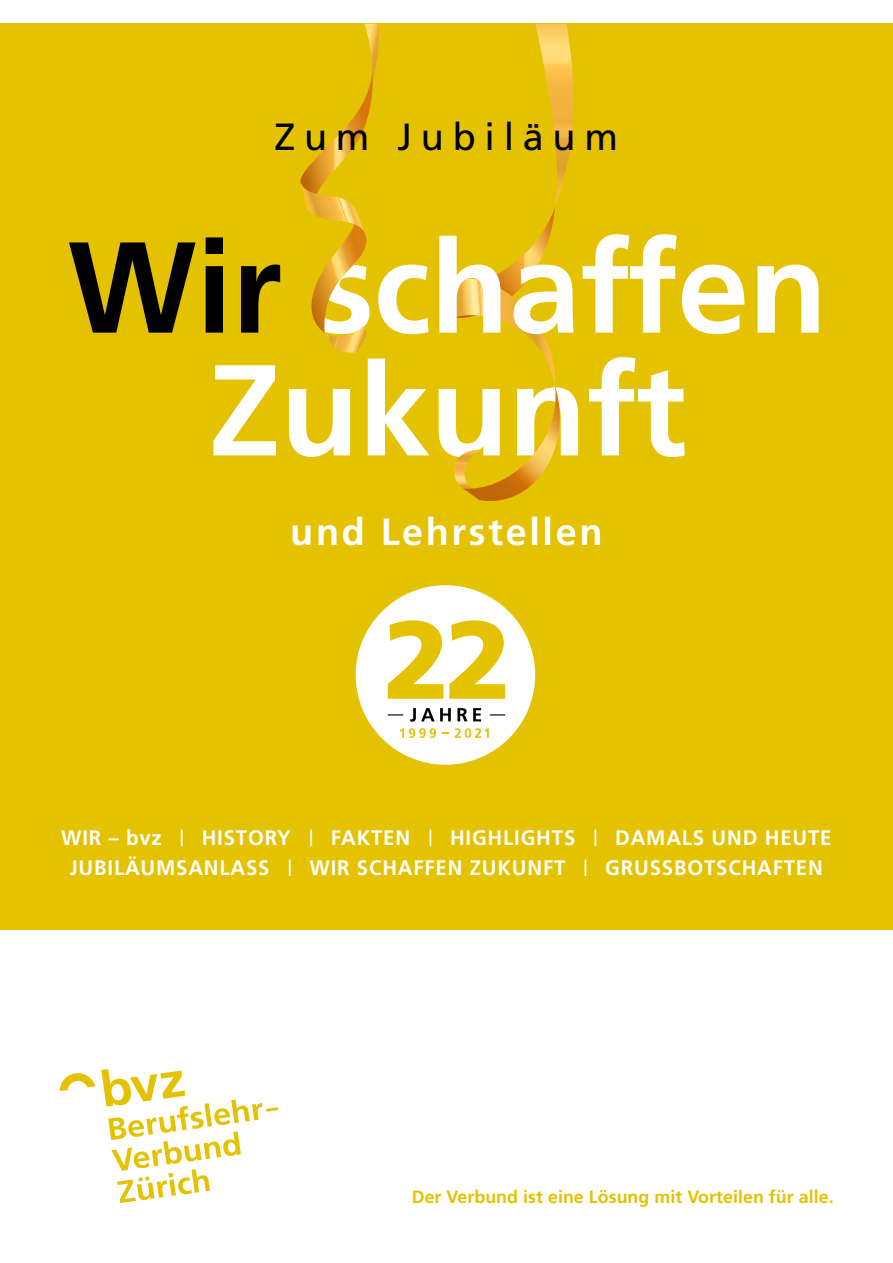
<style>
.page{position:relative;width:893px;height:1263px;background:#fff}
.page>*{position:absolute;margin:0;border:0;box-sizing:border-box;transform-origin:0 0}
.t1{font:700 129.15px "Frutiger";letter-spacing:-.005em;color:#fff}
.t2{font:700 37.8px "Frutiger";letter-spacing:.07em;color:#fff}
.t3{font:37.8px "Frutiger";letter-spacing:.23em;color:#000}
.t4{font:700 21px/30px "Frutiger";letter-spacing:.04em;color:#fff;text-align:center}
.t5{font:700 17.85px "Frutiger";color:#e4c200}
.s1{color:#000}
</style>
<div class="page">
<div style="left:0;top:24px;width:893px;height:906px;background:#e4c200"></div>
<svg style="left:101px;top:1069px;width:177px;height:134px"></svg>
<svg style="left:60px;top:1073px;width:35px;height:18px"></svg>
<svg style="left:450px;top:24px;width:124px;height:477px"></svg>
<div style="left:356px;top:585px;width:179px;height:180px;background:#fff;border-radius:50%"></div>
<svg style="left:388px;top:620px;width:55px;height:79px"></svg>
<svg style="left:449px;top:620px;width:56px;height:79px"></svg>
<svg style="left:400px;top:728px;width:36px;height:10px"></svg>
<svg style="left:442px;top:732px;width:7px;height:2px"></svg>
<svg style="left:455px;top:728px;width:34px;height:10px"></svg>
<svg style="left:410px;top:708px;width:41px;height:14px"></svg>
<svg style="left:457px;top:708px;width:10px;height:13px"></svg>
<svg style="left:473px;top:708px;width:8px;height:13px"></svg>
<svg style="left:388px;top:714px;width:15px;height:1px"></svg>
<svg style="left:490px;top:714px;width:15px;height:1px"></svg>
<svg style="left:300px;top:24px;width:79px;height:329px"></svg>
<h2 class="t3" style="left:274px;top:115px;width:345px">Zum Jubiläum</h2>
<h1 class="t1" style="left:68px;top:212px;width:761px"><span class="s1">Wir</span> schaffen</h1>
<h1 class="t1" style="left:209px;top:335px;width:479px">Zukunft</h1>
<h2 class="t2" style="left:290px;top:510px;width:314px">und Lehrstellen</h2>
<p class="t4" style="left:61px;top:823px;width:772px">WIR – bvz <sup>|</sup> HISTORY <sup>|</sup> FAKTEN <sup>|</sup> HIGHLIGHTS <sup>|</sup> DAMALS UND HEUTE<br>JUBILÄUMSANLASS <sup>|</sup> WIR SCHAFFEN ZUKUNFT <sup>|</sup> GRUSSBOTSCHAFTEN</p>
<p class="t5" style="left:412px;top:1186px;width:423px">Der Verbund ist eine Lösung mit Vorteilen für alle.</p>
</div>
